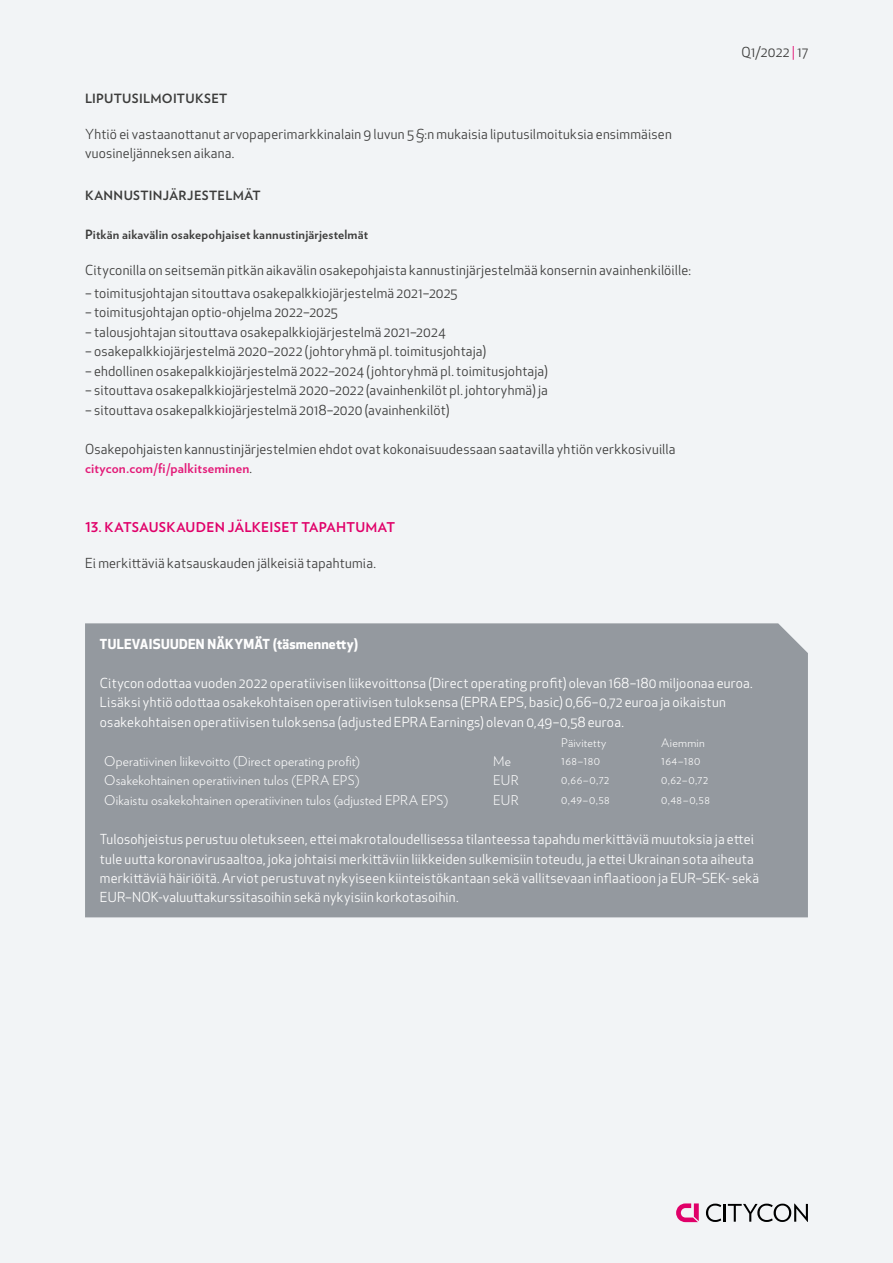
<style>
.page{position:relative;width:893px;height:1263px;background:#f2f4f6}
.page>*{position:absolute;margin:0;border:0;box-sizing:border-box;transform-origin:0 0}
.t1{font:13.5px/19.5px "Apex New";letter-spacing:.015em;color:#3c3c3b}
.t2{font:13.5px/19.5px "Apex New";letter-spacing:.015em;color:#fff}
.t3{font:300 13.5px "Verlag";letter-spacing:.015em;color:#fff}
.t4{font:700 13.5px "Verlag";letter-spacing:.02em;color:#e00069}
.t5{font:700 13.5px "Apex New";letter-spacing:.02em;color:#fff}
.t6{font:700 13.5px "Verlag";letter-spacing:.015em;color:#e31a78}
.t7{font:700 12.75px "Verlag";letter-spacing:.02em;color:#3c3c3b}
.t8{font:300 12px "Verlag";letter-spacing:.02em;color:#fff}
.s1{font-family:"Apex New";font-weight:400;color:#3c3c3b}
.s2{color:#e31a78}
</style>
<div class="page">
<div style="left:85px;top:623px;width:723px;height:294px;background:#94999f"></div>
<svg style="left:676px;top:1203px;width:23px;height:19px"></svg>
<svg style="left:706px;top:1203px;width:102px;height:19px"></svg>
<p class="t7" style="left:85px;top:88px;width:144px">LIPUTUSILMOITUKSET</p>
<p class="t1" style="left:85px;top:124px;width:588px">Yhtiö ei vastaanottanut arvopaperimarkkinalain 9 luvun 5 §:n mukaisia liputusilmoituksia ensimmäisen vuosineljänneksen aikana.</p>
<p class="t7" style="left:85px;top:186px;width:177px">KANNUSTINJÄRJESTELMÄT</p>
<p class="t7" style="left:85px;top:225px;width:285px">Pitkän aikavälin osakepohjaiset kannustinjärjestelmät</p>
<p class="t1" style="left:85px;top:261px;width:607px">Cityconilla on seitsemän pitkän aikavälin osakepohjaista kannustinjärjestelmää konsernin avainhenkilöille:</p>
<p class="t1" style="left:85px;top:283px;width:374px">– toimitusjohtajan sitouttava osakepalkkiojärjestelmä 2021–2025</p>
<p class="t1" style="left:85px;top:303px;width:254px">– toimitusjohtajan optio-ohjelma 2022–2025</p>
<p class="t1" style="left:85px;top:322px;width:362px">– talousjohtajan sitouttava osakepalkkiojärjestelmä 2021–2024</p>
<p class="t1" style="left:85px;top:342px;width:403px">– osakepalkkiojärjestelmä 2020–2022 (johtoryhmä pl. toimitusjohtaja)</p>
<p class="t1" style="left:85px;top:361px;width:464px">– ehdollinen osakepalkkiojärjestelmä 2022–2024 (johtoryhmä pl. toimitusjohtaja)</p>
<p class="t1" style="left:85px;top:381px;width:464px">– sitouttava osakepalkkiojärjestelmä 2020–2022 (avainhenkilöt pl. johtoryhmä) ja</p>
<p class="t1" style="left:85px;top:400px;width:366px">– sitouttava osakepalkkiojärjestelmä 2018–2020 (avainhenkilöt)</p>
<p class="t1" style="left:85px;top:439px;width:592px">Osakepohjaisten kannustinjärjestelmien ehdot ovat kokonaisuudessaan saatavilla yhtiön verkkosivuilla</p>
<p class="t6" style="left:85px;top:458px;width:169px">citycon.com/fi/palkitseminen<span class="s1">.</span></p>
<p class="t4" style="left:85px;top:516px;width:312px">13. KATSAUSKAUDEN JÄLKEISET TAPAHTUMAT</p>
<p class="t1" style="left:85px;top:553px;width:292px">Ei merkittäviä katsauskauden jälkeisiä tapahtumia.</p>
<p class="t1" style="left:741px;top:42px;width:68px">Q1/2022 <span class="s2">|</span> 17</p>
<p class="t5" style="left:100px;top:634px;width:260px">TULEVAISUUDEN NÄKYMÄT (täsmennetty)</p>
<p class="t2" style="left:100px;top:673px;width:654px">Citycon odottaa vuoden 2022 operatiivisen liikevoittonsa (Direct operating profit) olevan 168–180 miljoonaa euroa.<br>Lisäksi yhtiö odottaa osakekohtaisen operatiivisen tuloksensa (EPRA EPS, basic) 0,66–0,72 euroa ja oikaistun osakekohtaisen operatiivisen tuloksensa (adjusted EPRA Earnings) olevan 0,49–0,58 euroa.</p>
<p class="t8" style="left:561px;top:734px;width:46px">Päivitetty</p>
<p class="t8" style="left:661px;top:734px;width:45px">Aiemmin</p>
<p class="t3" style="left:104px;top:751px;width:257px">Operatiivinen liikevoitto (Direct operating profit)</p>
<p class="t3" style="left:493px;top:751px;width:19px">Me</p>
<p class="t8" style="left:561px;top:752px;width:40px">168–180</p>
<p class="t8" style="left:661px;top:752px;width:41px">164–180</p>
<p class="t3" style="left:104px;top:771px;width:257px">Osakekohtainen operatiivinen tulos (EPRA EPS)</p>
<p class="t3" style="left:493px;top:771px;width:27px">EUR</p>
<p class="t8" style="left:561px;top:771px;width:50px">0,66–0,72</p>
<p class="t8" style="left:661px;top:771px;width:48px">0,62–0,72</p>
<p class="t3" style="left:104px;top:790px;width:346px">Oikaistu osakekohtainen operatiivinen tulos (adjusted EPRA EPS)</p>
<p class="t3" style="left:493px;top:790px;width:27px">EUR</p>
<p class="t8" style="left:561px;top:790px;width:50px">0,49–0,58</p>
<p class="t8" style="left:661px;top:790px;width:50px">0,48–0,58</p>
<p class="t2" style="left:100px;top:829px;width:661px">Tulosohjeistus perustuu oletukseen, ettei makrotaloudellisessa tilanteessa tapahdu merkittäviä muutoksia ja ettei tule uutta koronavirusaaltoa, joka johtaisi merkittäviin liikkeiden sulkemisiin toteudu, ja ettei Ukrainan sota aiheuta merkittäviä häiriöitä. Arviot perustuvat nykyiseen kiinteistökantaan sekä vallitsevaan inflaatioon ja EUR–SEK- sekä EUR–NOK-valuuttakurssitasoihin sekä nykyisiin korkotasoihin.</p>
</div>
